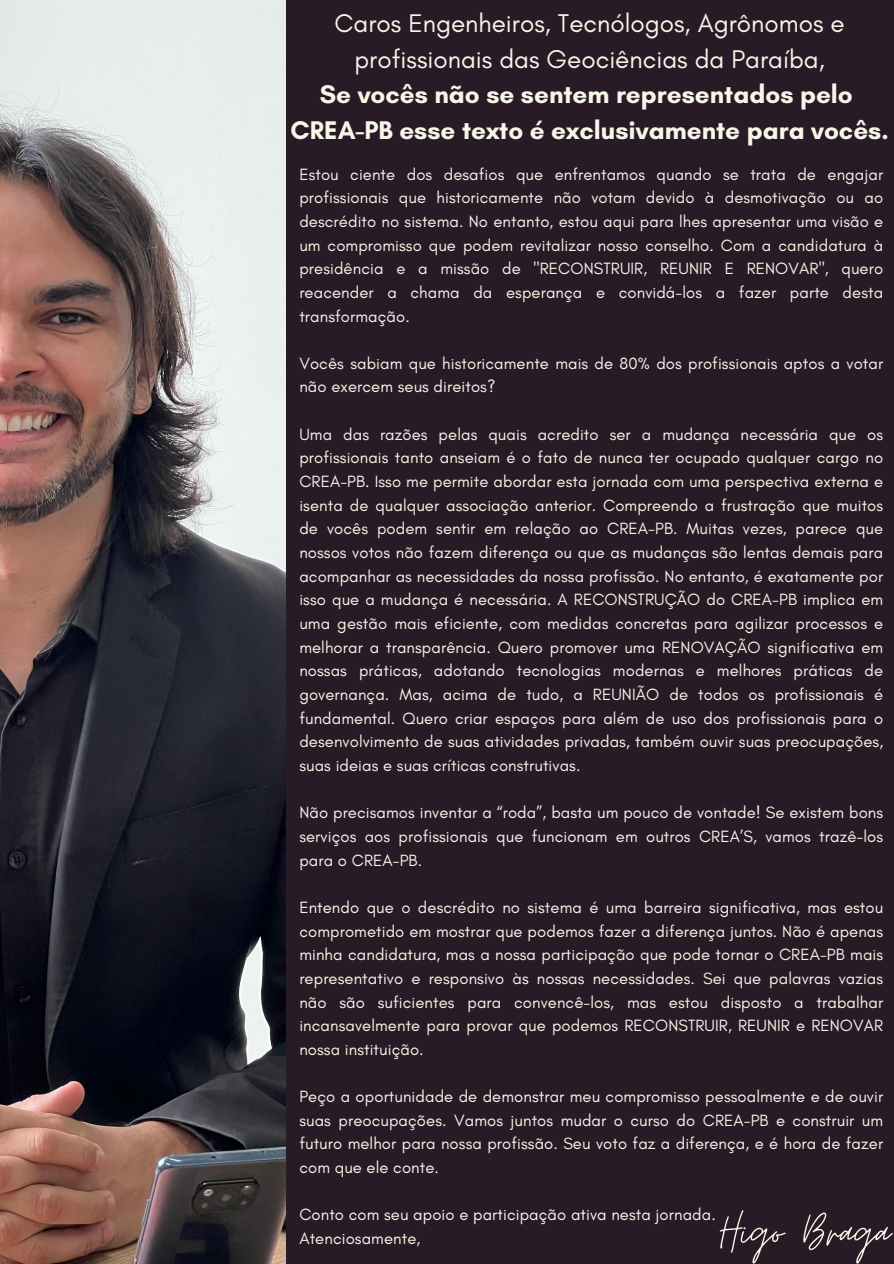
<style>
.page{position:relative;width:894px;height:1264px;background:#fff}
.page>*{position:absolute;margin:0;border:0;box-sizing:border-box;transform-origin:0 0}
.t1{font:53.25px "Moon Time";color:#f6f6e9}
.t2{font:700 26.1px "Glacial Indifference";color:#f6f6e9}
.t3{font:26.1px/35.4px "Glacial Indifference";color:#f6f6e9;text-align:center}
.t4{font:16.65px/23.7px "Glacial Indifference";letter-spacing:.005em;color:#f6f6e9;text-align:justify}
</style>
<div class="page">
<div style="left:0;top:0;width:893px;height:1263px;background:#291b25"></div>
<img style="left:0;top:0;width:285px;height:1263px">
<p class="t3" style="left:334px;top:6px;width:511px">Caros Engenheiros, Tecnólogos, Agrônomos e profissionais das Geociências da Paraíba,</p>
<p class="t2" style="left:320px;top:78px;width:534px">Se vocês não se sentem representados pelo</p>
<p class="t2" style="left:290px;top:114px;width:599px">CREA-PB esse texto é exclusivamente para vocês.</p>
<p class="t4" style="left:299px;top:162px;width:585px">Estou ciente dos desafios que enfrentamos quando se trata de engajar profissionais que historicamente não votam devido à desmotivação ou ao descrédito no sistema. No entanto, estou aqui para lhes apresentar uma visão e um compromisso que podem revitalizar nosso conselho. Com a candidatura à presidência e a missão de "RECONSTRUIR, REUNIR E RENOVAR", quero reacender a chama da esperança e convidá-los a fazer parte desta transformação.</p>
<p class="t4" style="left:299px;top:351px;width:585px">Vocês sabiam que historicamente mais de 80% dos profissionais aptos a votar não exercem seus direitos?</p>
<p class="t4" style="left:299px;top:422px;width:585px">Uma das razões pelas quais acredito ser a mudança necessária que os profissionais tanto anseiam é o fato de nunca ter ocupado qualquer cargo no CREA-PB. Isso me permite abordar esta jornada com uma perspectiva externa e isenta de qualquer associação anterior. Compreendo a frustração que muitos de vocês podem sentir em relação ao CREA-PB. Muitas vezes, parece que nossos votos não fazem diferença ou que as mudanças são lentas demais para acompanhar as necessidades da nossa profissão. No entanto, é exatamente por isso que a mudança é necessária. A RECONSTRUÇÃO do CREA-PB implica em uma gestão mais eficiente, com medidas concretas para agilizar processos e melhorar a transparência. Quero promover uma RENOVAÇÃO significativa em nossas práticas, adotando tecnologias modernas e melhores práticas de governança. Mas, acima de tudo, a REUNIÃO de todos os profissionais é fundamental. Quero criar espaços para além de uso dos profissionais para o desenvolvimento de suas atividades privadas, também ouvir suas preocupações, suas ideias e suas críticas construtivas.</p>
<p class="t4" style="left:299px;top:800px;width:585px">Não precisamos inventar a “roda”, basta um pouco de vontade! Se existem bons serviços aos profissionais que funcionam em outros CREA’S, vamos trazê-los para o CREA-PB.</p>
<p class="t4" style="left:299px;top:895px;width:585px">Entendo que o descrédito no sistema é uma barreira significativa, mas estou comprometido em mostrar que podemos fazer a diferença juntos. Não é apenas minha candidatura, mas a nossa participação que pode tornar o CREA-PB mais representativo e responsivo às nossas necessidades. Sei que palavras vazias não são suficientes para convencê-los, mas estou disposto a trabalhar incansavelmente para provar que podemos RECONSTRUIR, REUNIR e RENOVAR nossa instituição.</p>
<p class="t4" style="left:299px;top:1084px;width:585px">Peço a oportunidade de demonstrar meu compromisso pessoalmente e de ouvir suas preocupações. Vamos juntos mudar o curso do CREA-PB e construir um futuro melhor para nossa profissão. Seu voto faz a diferença, e é hora de fazer com que ele conte.</p>
<p class="t4" style="left:299px;top:1202px;width:418px">Conto com seu apoio e participação ativa nesta jornada.</p>
<p class="t4" style="left:299px;top:1226px;width:122px">Atenciosamente,</p>
<p class="t1" style="left:719px;top:1199px;width:172px">Higo Braga</p>
</div>
